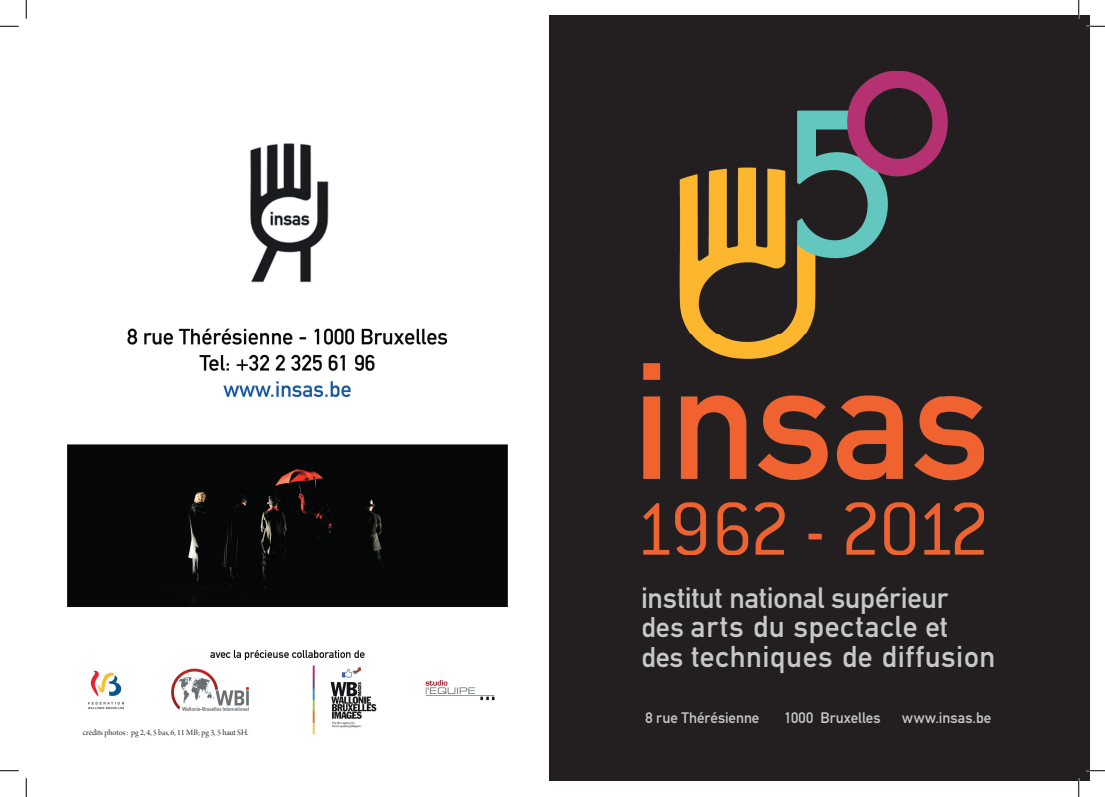
<style>
.page{position:relative;width:1105px;height:797px;background:#fff}
.page>*{position:absolute;margin:0;border:0;box-sizing:border-box;transform-origin:0 0}
.t1{font:29.75px "DIN Mittelschrift Alternate";letter-spacing:.03em;color:#c7c8ca}
.t2{font:29.62px "DIN Mittelschrift Alternate";letter-spacing:.02em;color:#c7c8ca}
.t3{font:28.88px "DIN Mittelschrift Alternate";letter-spacing:-.01em;color:#c7c8ca}
.t4{font:15px "DIN Mittelschrift Alternate";color:#c7c8ca}
.t5{font:8.75px "Arno Pro Display";color:#231f20}
.s1{font-size:28.12px}
.s2{font-size:28.88px}
</style>
<div class="page">
<img style="left:67px;top:143px;width:441px;height:592px">
<div style="left:549px;top:16px;width:540px;height:765px;background:#231f20"></div>
<img style="left:644px;top:71px;width:340px;height:483px">
<svg style="left:0;top:25px;width:19px;height:2px"></svg>
<svg style="left:1086px;top:25px;width:19px;height:2px"></svg>
<svg style="left:0;top:770px;width:19px;height:1px"></svg>
<svg style="left:1086px;top:770px;width:19px;height:1px"></svg>
<svg style="left:25px;top:0;width:2px;height:19px"></svg>
<svg style="left:25px;top:778px;width:2px;height:19px"></svg>
<svg style="left:1078px;top:0;width:1px;height:19px"></svg>
<svg style="left:1078px;top:778px;width:1px;height:19px"></svg>
<p class="t5" style="left:83px;top:727px;width:167px">crédits photos : pg 2, 4, 5 bas, 6, 11 MB; pg 3, 5 haut SH.</p>
<h3 class="t3" style="left:641px;top:580px;width:308px">institut national supérieur</h3>
<h1 class="t1" style="left:641px;top:609px;width:308px"><span class="s1">des</span> arts du spectacle <span class="s2">et</span></h1>
<h2 class="t2" style="left:641px;top:639px;width:356px"><span class="s1">des</span> techniques de diffusion</h2>
<h3 class="t4" style="left:645px;top:709px;width:115px">8 rue Thérésienne</h3>
<h3 class="t4" style="left:785px;top:709px;width:98px">1000 Bruxelles</h3>
<h3 class="t4" style="left:902px;top:709px;width:90px">www.insas.be</h3>
</div>
